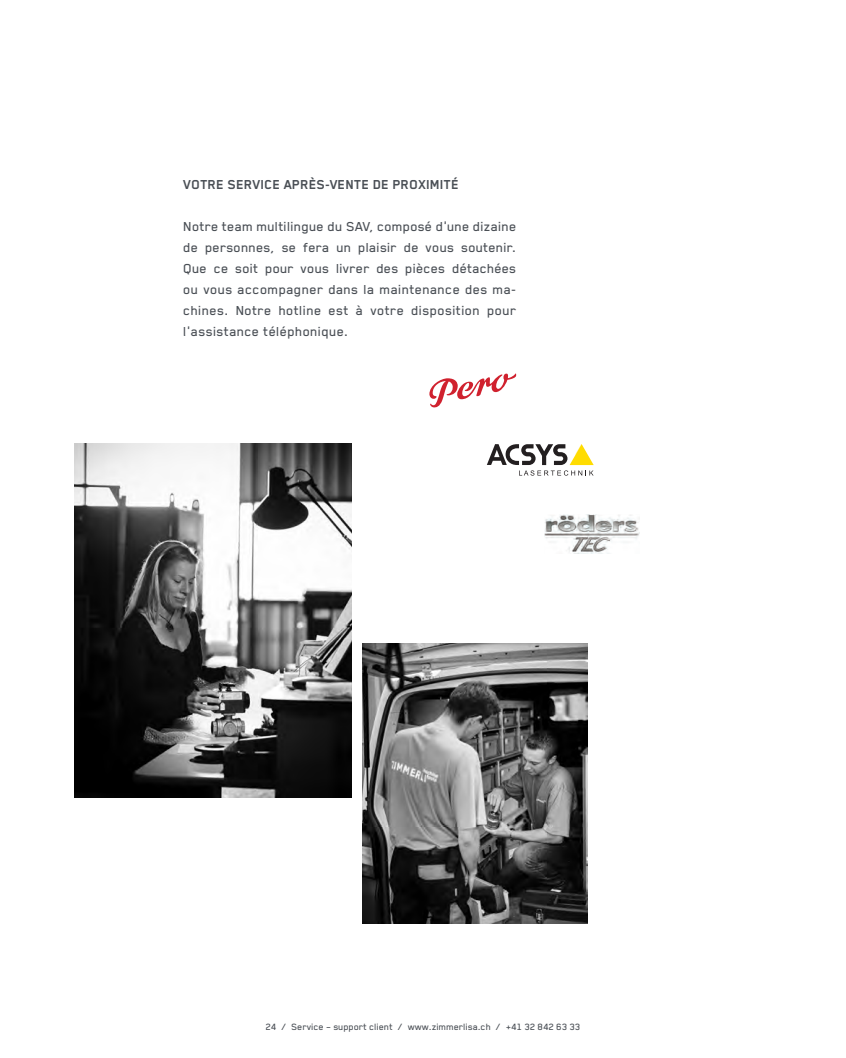
<style>
.page{position:relative;width:846px;height:1058px;background:#fff}
.page>*{position:absolute;margin:0;border:0;box-sizing:border-box;transform-origin:0 0}
.textes{font:500 15px/21px "Blender Pro";letter-spacing:.02em;color:#4a4f55;text-align:justify}
.textes-2{font:700 15px "Blender Pro";color:#4a4f55}
.notes{font:500 10.5px "Blender Pro";color:#4a4f55}
</style>
<div class="page">
<img style="left:75px;top:444px;width:276px;height:354px">
<img style="left:362px;top:644px;width:225px;height:280px">
<img style="left:544px;top:514px;width:95px;height:39px">
<svg style="left:487px;top:444px;width:106px;height:32px"></svg>
<svg style="left:429px;top:373px;width:87px;height:35px"></svg>
<p class="textes-2" style="left:184px;top:176px;width:277px">VOTRE SERVICE APRÈS-VENTE DE PROXIMITÉ</p>
<p class="textes" style="left:184px;top:215px;width:334px">Notre team multilingue du SAV, composé d'une dizaine de personnes, se fera un plaisir de vous soutenir.<br>Que ce soit pour vous livrer des pièces détachées ou vous accompagner dans la maintenance des ma&shy;chines. Notre hotline est à votre disposition pour l'assistance téléphonique.</p>
<p class="notes" style="left:266px;top:1021px;width:316px">24 / Service – support client / www.zimmerlisa.ch / +41 32 842 63 33</p>
</div>
